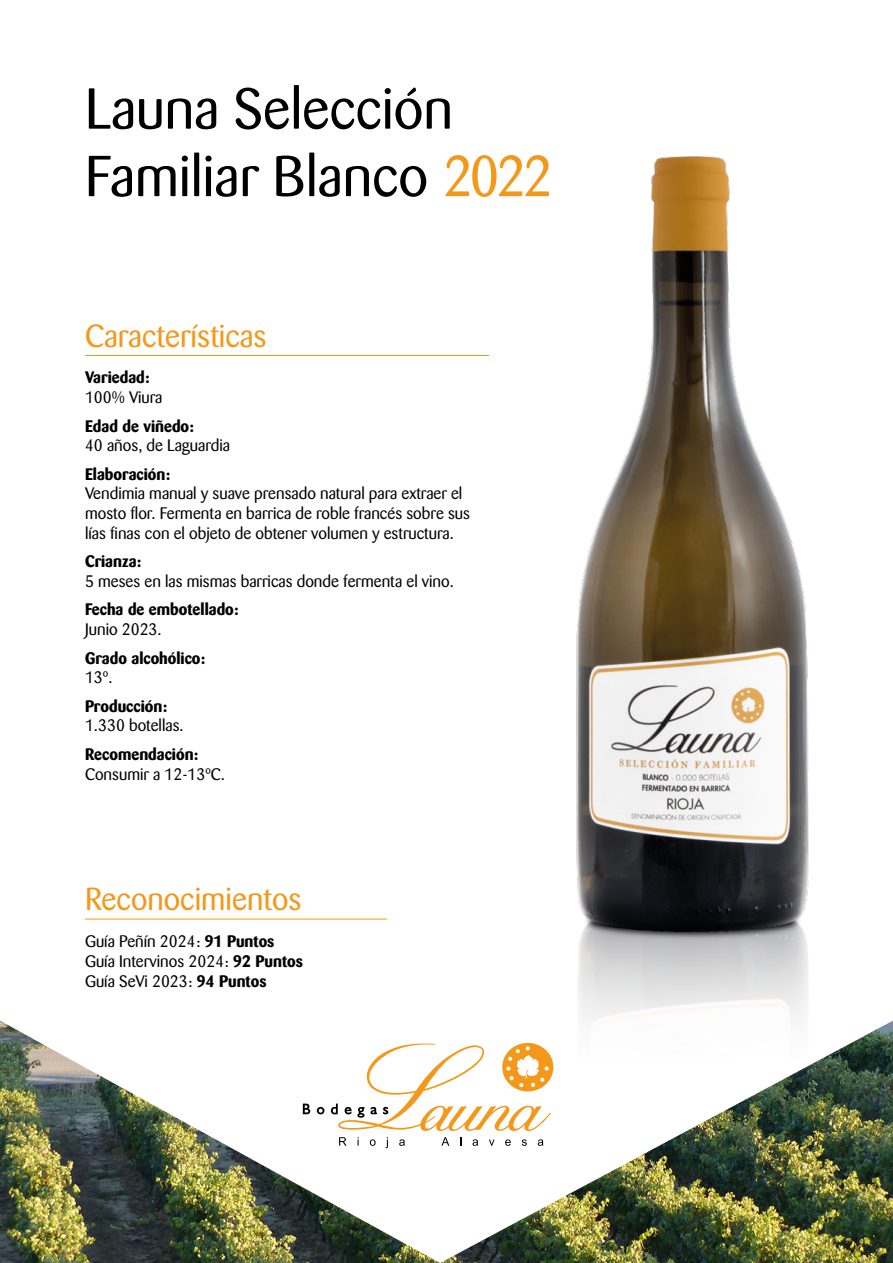
<style>
.page{position:relative;width:893px;height:1263px;background:#fff}
.page>*{position:absolute;margin:0;border:0;box-sizing:border-box;transform-origin:0 0}
.t1{font:57px/67.5px "Barmeno";color:#000}
.t2{font:31.5px "Barmeno";color:#f4981a}
.t3{font:16.5px/19.8px "Barmeno";color:#000}
.t4{font:700 16.5px "Barmeno";color:#000}
.s1{color:#f4981a}
.s2{font-weight:700}
</style>
<div class="page">
<img style="left:576px;top:156px;width:233px;height:864px">
<img style="left:0;top:1020px;width:893px;height:243px">
<hr style="left:85px;top:919px;width:302px;height:1px;background:#f4981a">
<hr style="left:85px;top:355px;width:404px;height:1px;background:#f4981a">
<svg style="left:303px;top:1103px;width:7px;height:11px"></svg>
<svg style="left:317px;top:1107px;width:7px;height:7px"></svg>
<svg style="left:339px;top:1137px;width:8px;height:9px"></svg>
<svg style="left:370px;top:1139px;width:6px;height:7px"></svg>
<svg style="left:386px;top:1137px;width:2px;height:11px"></svg>
<svg style="left:399px;top:1139px;width:6px;height:7px"></svg>
<svg style="left:441px;top:1137px;width:8px;height:9px"></svg>
<svg style="left:473px;top:1139px;width:5px;height:7px"></svg>
<svg style="left:489px;top:1139px;width:5px;height:7px"></svg>
<svg style="left:505px;top:1139px;width:6px;height:7px"></svg>
<svg style="left:522px;top:1139px;width:5px;height:7px"></svg>
<svg style="left:538px;top:1139px;width:5px;height:7px"></svg>
<svg style="left:331px;top:1043px;width:220px;height:88px"></svg>
<h1 class="t1" style="left:85px;top:76px;width:470px">Launa Selección<br>Familiar Blanco <span class="s1">2022</span></h1>
<h2 class="t2" style="left:85px;top:317px;width:183px">Características</h2>
<p class="t4" style="left:85px;top:368px;width:66px">Variedad:</p>
<p class="t3" style="left:85px;top:388px;width:79px">100% Viura</p>
<p class="t4" style="left:85px;top:416px;width:110px">Edad de viñedo:</p>
<p class="t3" style="left:85px;top:436px;width:147px">40 años, de Laguardia</p>
<p class="t4" style="left:85px;top:464px;width:87px">Elaboración:</p>
<p class="t3" style="left:85px;top:484px;width:386px">Vendimia manual y suave prensado natural para extraer el mosto flor. Fermenta en barrica de roble francés sobre sus lías finas con el objeto de obtener volumen y estructura.</p>
<p class="t4" style="left:85px;top:552px;width:58px">Crianza:</p>
<p class="t3" style="left:85px;top:572px;width:370px">5 meses en las mismas barricas donde fermenta el vino.</p>
<p class="t4" style="left:85px;top:600px;width:155px">Fecha de embotellado:</p>
<p class="t3" style="left:85px;top:620px;width:78px">Junio 2023.</p>
<p class="t4" style="left:85px;top:648px;width:122px">Grado alcohólico:</p>
<p class="t3" style="left:85px;top:668px;width:29px">13º.</p>
<p class="t4" style="left:85px;top:696px;width:84px">Producción:</p>
<p class="t3" style="left:85px;top:716px;width:100px">1.330 botellas.</p>
<p class="t4" style="left:85px;top:744px;width:115px">Recomendación:</p>
<p class="t3" style="left:85px;top:764px;width:141px">Consumir a 12-13ºC.</p>
<h2 class="t2" style="left:85px;top:881px;width:218px">Reconocimientos</h2>
<p class="t3" style="left:85px;top:931px;width:219px">Guía Peñín 2024: <span class="s2">91 Puntos<br></span>Guía Intervinos 2024: <span class="s2">92 Puntos<br></span>Guía SeVi 2023: <span class="s2">94 Puntos</span></p>
</div>
